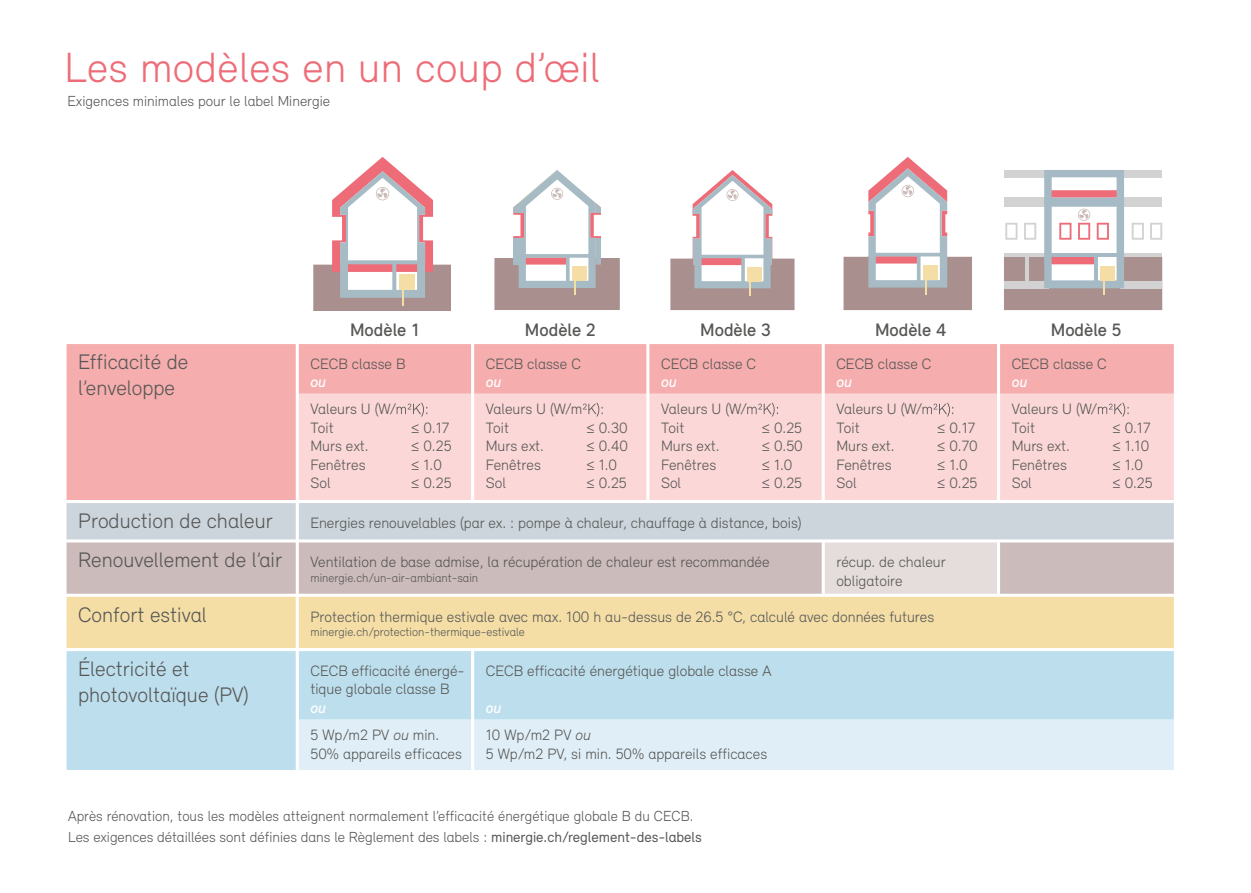
<style>
.page{position:relative;width:1251px;height:893px;background:#fff}
.page>*{position:absolute;margin:0;border:0;box-sizing:border-box;transform-origin:0 0}
.t1{font:300 43.5px "Relevant";letter-spacing:.01em;color:#ed6c77}
.t2{font:300 21.6px/26px "Relevant";color:#575756}
.t3{font:500 18.6px "Relevant";color:#575756}
.t4{font:300 15.45px/18.5px "Relevant";color:#575756}
.t5{font:italic 500 15.45px "Relevant";color:#fff}
.t6{font:300 15px/21px "Relevant";letter-spacing:.005em;color:#585756}
.t7{font:300 15px "Relevant";color:#575756}
.t8{font:300 12.3px "Relevant";color:#575756}
.s1{font-style:italic}
.s2{color:#575756}
.s3{font-weight:400;color:#575756}
</style>
<div class="page">
<div style="left:67px;top:344px;width:1106px;height:156px;background:#f5adad"></div>
<div style="left:299px;top:394px;width:874px;height:106px;background:#fbd8d7"></div>
<div style="left:67px;top:503px;width:1106px;height:36px;background:#ccd5dc"></div>
<div style="left:67px;top:542px;width:1106px;height:52px;background:#cbbbba"></div>
<div style="left:823px;top:541px;width:175px;height:54px;background:#e5dddc"></div>
<div style="left:67px;top:597px;width:1106px;height:51px;background:#f4dea6"></div>
<div style="left:67px;top:651px;width:1106px;height:119px;background:#bddfed"></div>
<div style="left:299px;top:720px;width:874px;height:50px;background:#e0eff7"></div>
<hr style="left:471px;top:720px;width:3px;height:50px;background:#fff">
<hr style="left:296px;top:720px;width:3px;height:50px;background:#fff">
<hr style="left:471px;top:651px;width:3px;height:69px;background:#fff">
<hr style="left:296px;top:651px;width:3px;height:69px;background:#fff">
<hr style="left:296px;top:597px;width:3px;height:51px;background:#fff">
<hr style="left:823px;top:594px;width:175px;height:3px;background:#fff">
<hr style="left:296px;top:542px;width:3px;height:52px;background:#fff">
<hr style="left:296px;top:503px;width:3px;height:36px;background:#fff">
<hr style="left:296px;top:394px;width:3px;height:106px;background:#fff">
<hr style="left:296px;top:344px;width:3px;height:50px;background:#fff">
<hr style="left:996px;top:542px;width:3px;height:52px;background:#fff">
<hr style="left:821px;top:542px;width:3px;height:52px;background:#fff">
<hr style="left:996px;top:394px;width:3px;height:106px;background:#fff">
<hr style="left:821px;top:394px;width:3px;height:106px;background:#fff">
<hr style="left:646px;top:394px;width:3px;height:106px;background:#fff">
<hr style="left:471px;top:394px;width:3px;height:106px;background:#fff">
<hr style="left:996px;top:344px;width:3px;height:50px;background:#fff">
<hr style="left:821px;top:344px;width:3px;height:50px;background:#fff">
<hr style="left:646px;top:344px;width:3px;height:50px;background:#fff">
<hr style="left:471px;top:344px;width:3px;height:50px;background:#fff">
<hr style="left:823px;top:539px;width:175px;height:3px;background:#fff">
<svg style="left:396px;top:403px;width:31px;height:13px"></svg>
<svg style="left:582px;top:403px;width:20px;height:13px"></svg>
<svg style="left:747px;top:403px;width:30px;height:13px"></svg>
<svg style="left:922px;top:403px;width:31px;height:13px"></svg>
<svg style="left:1097px;top:403px;width:31px;height:13px"></svg>
<svg style="left:494px;top:170px;width:125px;height:140px"></svg>
<svg style="left:670px;top:170px;width:124px;height:140px"></svg>
<svg style="left:843px;top:157px;width:128px;height:153px"></svg>
<svg style="left:1004px;top:170px;width:157px;height:140px"></svg>
<svg style="left:313px;top:157px;width:137px;height:153px"></svg>
<h1 class="t1" style="left:64px;top:42px;width:537px">Les modèles en un coup d’œil</h1>
<p class="t7" style="left:67px;top:92px;width:264px">Exigences minimales pour le label Minergie</p>
<p class="t3" style="left:350px;top:319px;width:71px">Modèle 1</p>
<p class="t3" style="left:525px;top:319px;width:72px">Modèle 2</p>
<p class="t3" style="left:700px;top:319px;width:72px">Modèle 3</p>
<p class="t3" style="left:874px;top:319px;width:73px">Modèle 4</p>
<p class="t3" style="left:1050px;top:319px;width:72px">Modèle 5</p>
<h2 class="t2" style="left:78px;top:348px;width:112px">Efficacité de l’enveloppe</h2>
<p class="t4" style="left:310px;top:354px;width:97px">CECB classe B</p>
<p class="t5" style="left:310px;top:373px;width:17px">ou</p>
<p class="t4" style="left:485px;top:354px;width:97px">CECB classe C</p>
<p class="t5" style="left:485px;top:373px;width:17px">ou</p>
<p class="t4" style="left:661px;top:354px;width:97px">CECB classe C</p>
<p class="t5" style="left:661px;top:373px;width:17px">ou</p>
<p class="t4" style="left:836px;top:354px;width:97px">CECB classe C</p>
<p class="t5" style="left:836px;top:373px;width:17px">ou</p>
<p class="t4" style="left:310px;top:399px;width:87px">Valeurs U (W/<br>Toit</p>
<p class="t4" style="left:411px;top:418px;width:40px">≤ 0.17</p>
<p class="t4" style="left:485px;top:399px;width:98px">Valeurs U (W/m<br>Toit</p>
<p class="t4" style="left:586px;top:418px;width:42px">≤ 0.30</p>
<p class="t4" style="left:661px;top:399px;width:87px">Valeurs U (W/<br>Toit</p>
<p class="t4" style="left:761px;top:418px;width:42px">≤ 0.25</p>
<p class="t4" style="left:836px;top:399px;width:87px">Valeurs U (W/<br>Toit</p>
<p class="t4" style="left:936px;top:418px;width:40px">≤ 0.17</p>
<p class="t4" style="left:310px;top:436px;width:60px">Murs ext.</p>
<p class="t4" style="left:411px;top:436px;width:42px">≤ 0.25</p>
<p class="t4" style="left:310px;top:455px;width:57px">Fenêtres</p>
<p class="t4" style="left:411px;top:455px;width:32px">≤ 1.0</p>
<p class="t4" style="left:310px;top:474px;width:22px">Sol</p>
<p class="t4" style="left:411px;top:474px;width:42px">≤ 0.25</p>
<p class="t4" style="left:485px;top:436px;width:60px">Murs ext.</p>
<p class="t4" style="left:586px;top:436px;width:43px">≤ 0.40</p>
<p class="t4" style="left:485px;top:455px;width:57px">Fenêtres</p>
<p class="t4" style="left:586px;top:455px;width:32px">≤ 1.0</p>
<p class="t4" style="left:485px;top:474px;width:22px">Sol</p>
<p class="t4" style="left:586px;top:474px;width:42px">≤ 0.25</p>
<p class="t4" style="left:661px;top:436px;width:60px">Murs ext.</p>
<p class="t4" style="left:761px;top:436px;width:42px">≤ 0.50</p>
<p class="t4" style="left:661px;top:455px;width:57px">Fenêtres</p>
<p class="t4" style="left:761px;top:455px;width:32px">≤ 1.0</p>
<p class="t4" style="left:661px;top:474px;width:22px">Sol</p>
<p class="t4" style="left:761px;top:474px;width:42px">≤ 0.25</p>
<p class="t4" style="left:836px;top:436px;width:60px">Murs ext.</p>
<p class="t4" style="left:936px;top:436px;width:42px">≤ 0.70</p>
<p class="t4" style="left:836px;top:455px;width:57px">Fenêtres</p>
<p class="t4" style="left:936px;top:455px;width:32px">≤ 1.0</p>
<p class="t4" style="left:836px;top:474px;width:22px">Sol</p>
<p class="t4" style="left:936px;top:474px;width:42px">≤ 0.25</p>
<h2 class="t2" style="left:78px;top:507px;width:196px">Production de chaleur</h2>
<p class="t4" style="left:310px;top:513px;width:492px">Energies renouvelables (par ex. : pompe à chaleur, chauffage à distance, bois)</p>
<h2 class="t2" style="left:78px;top:547px;width:205px">Renouvellement de l’air</h2>
<p class="t4" style="left:310px;top:552px;width:460px">Ventilation de base admise, la récupération de chaleur est recommandée</p>
<p class="t8" style="left:310px;top:571px;width:169px">minergie.ch/un-air-ambiant-sain</p>
<p class="t4" style="left:836px;top:552px;width:111px">récup. de chaleur obligatoire</p>
<h2 class="t2" style="left:78px;top:601px;width:130px">Confort estival</h2>
<p class="t4" style="left:310px;top:607px;width:625px">Protection thermique estivale avec max. 100 h au-dessus de 26.5 °C, calculé avec données futures</p>
<p class="t8" style="left:310px;top:625px;width:216px">minergie.ch/protection-thermique-estivale</p>
<h2 class="t2" style="left:78px;top:655px;width:172px">Électricité et photovoltaïque (PV)</h2>
<p class="t4" style="left:310px;top:661px;width:156px">CECB efficacité énergé&shy;tique globale classe B</p>
<p class="t5" style="left:310px;top:699px;width:17px">ou</p>
<p class="t4" style="left:485px;top:661px;width:287px">CECB efficacité énergétique globale classe A</p>
<p class="t5" style="left:485px;top:699px;width:17px">ou</p>
<p class="t4" style="left:310px;top:725px;width:153px">5 Wp/m2 PV <span class="s1">ou</span> min.<br>50% appareils efficaces</p>
<p class="t4" style="left:485px;top:725px;width:283px">10 Wp/m2 PV <span class="s1">ou<br></span>5 Wp/m2 PV, si min. 50% appareils efficaces</p>
<p class="t6" style="left:68px;top:805px;width:635px">Après rénovation, tous les modèles atteignent normalement l’efficacité énergétique globale B du CECB.<br><span class="s2">Les exigences détaillées sont définies dans le Règlement des labels :</span> <span class="s3">minergie.ch/reglement-des-labels</span></p>
<p class="t4" style="left:1011px;top:354px;width:97px">CECB classe C</p>
<p class="t5" style="left:1011px;top:373px;width:17px">ou</p>
<p class="t4" style="left:1011px;top:399px;width:87px">Valeurs U (W/<br>Toit</p>
<p class="t4" style="left:1112px;top:418px;width:40px">≤ 0.17</p>
<p class="t4" style="left:1011px;top:436px;width:60px">Murs ext.</p>
<p class="t4" style="left:1112px;top:436px;width:38px">≤ 1.10</p>
<p class="t4" style="left:1011px;top:455px;width:57px">Fenêtres</p>
<p class="t4" style="left:1112px;top:455px;width:32px">≤ 1.0</p>
<p class="t4" style="left:1011px;top:474px;width:22px">Sol</p>
<p class="t4" style="left:1112px;top:474px;width:42px">≤ 0.25</p>
</div>
